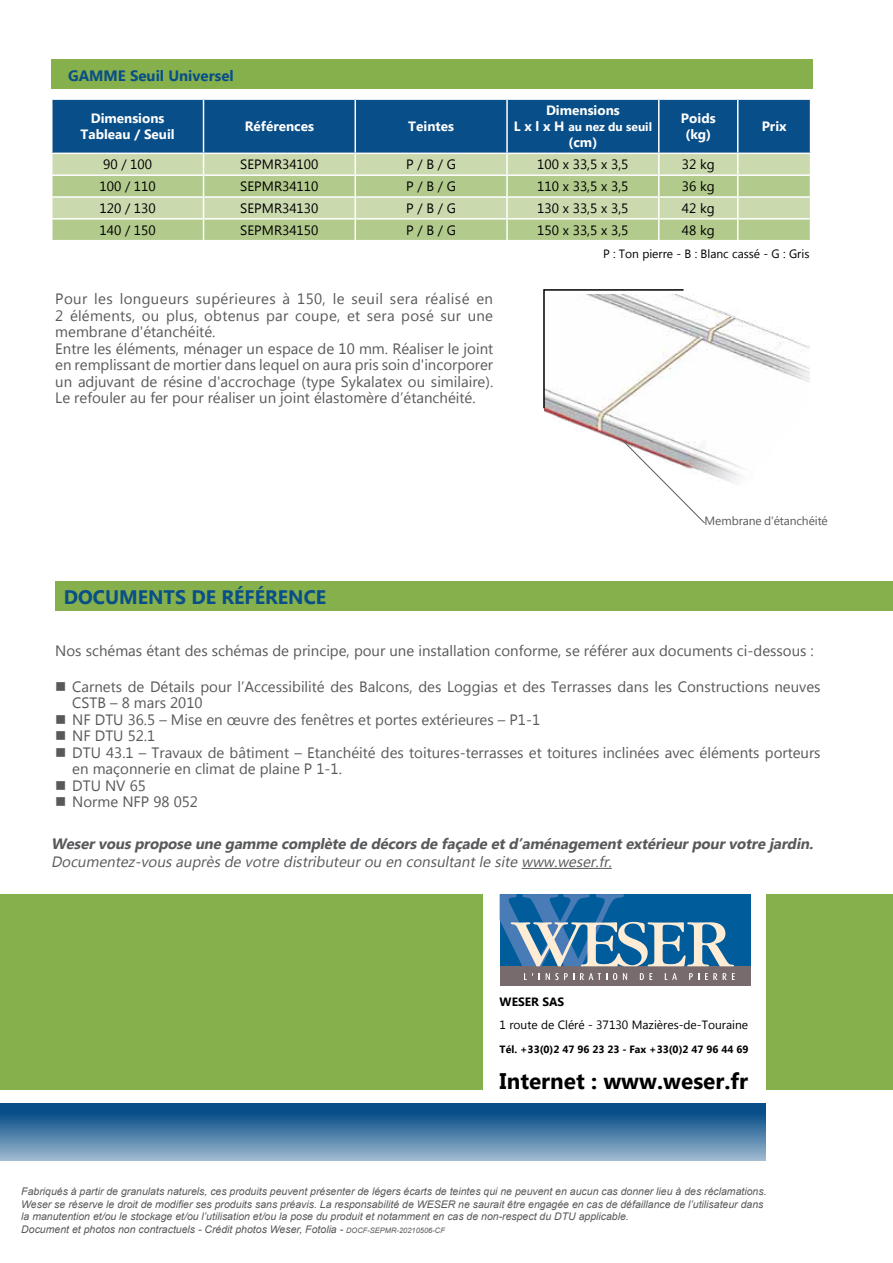
<style>
.page{position:relative;width:893px;height:1263px;background:#fff}
.page>*{position:absolute;margin:0;border:0;box-sizing:border-box;transform-origin:0 0}
.t1{font:700 22.5px "Lao UI";color:#000}
.t2{font:700 19.5px "Lao UI";color:#084e88}
.t3{font:15px/16.5px "Lao UI";color:#58595b}
.t4{font:italic 700 15px "Lao UI";color:#58595b}
.t5{font:italic 15px "Lao UI";color:#58595b}
.t6{font:700 15px "Lao UI";color:#084e88}
.t7{font:13.5px "Lao UI";color:#000}
.t8{font:700 13.5px/16.2px "Lao UI";color:#fff;text-align:center}
.t9{font:12px "Lao UI";color:#000}
.t10{font:12px "Lao UI";letter-spacing:-.01em;color:#58595b}
.t11{font:700 12px "Lao UI";color:#fff}
.t12{font:700 12px "Lao UI";color:#000}
.t13{font:italic 10.5px/12.6px "Arial";color:#58595b}
.t14{font:700 10.5px "Lao UI";color:#000}
.s1{font-size:13.5px}
.s2{font-size:7.5px}
</style>
<div class="page">
<hr style="left:892px;top:330px;width:1px;height:195px;background:#85b04c">
<div style="left:766px;top:894px;width:127px;height:196px;background:#85b04c"></div>
<div style="left:0;top:1103px;width:765px;height:58px;background:linear-gradient(to bottom,#003d7d,#9bb7ce)"></div>
<div style="left:0;top:894px;width:483px;height:196px;background:#85b04c"></div>
<div style="left:500px;top:894px;width:250px;height:92px;background:#005c9a"></div>
<div style="left:500px;top:966px;width:250px;height:20px;background:#776b6d"></div>
<svg style="left:500px;top:894px;width:235px;height:86px"></svg>
<hr style="left:521px;top:868px;width:91px;height:1px;background:#58595b">
<div style="left:51px;top:60px;width:761px;height:29px;background:#85b04c"></div>
<svg style="left:51px;top:99px;width:760px;height:141px;background:#7fa39b"></svg>
<div style="left:55px;top:581px;width:838px;height:30px;background:#85b04c"></div>
<img style="left:544px;top:294px;width:265px;height:189px">
<svg style="left:543px;top:289px;width:142px;height:121px"></svg>
<svg style="left:621px;top:439px;width:85px;height:85px"></svg>
<p class="t6" style="left:68px;top:66px;width:167px">GAMME Seuil Universel</p>
<p class="t8" style="left:80px;top:110px;width:96px">Dimensions<br>Tableau / Seuil</p>
<p class="t8" style="left:245px;top:118px;width:71px">Références</p>
<p class="t8" style="left:408px;top:118px;width:47px">Teintes</p>
<p class="t8" style="left:546px;top:102px;width:75px">Dimensions</p>
<p class="t11" style="left:514px;top:119px;width:140px"><span class="s1">L x l x H</span> au nez du seuil</p>
<p class="t8" style="left:568px;top:134px;width:30px">(cm)</p>
<p class="t8" style="left:681px;top:110px;width:36px">Poids (kg)</p>
<p class="t8" style="left:762px;top:118px;width:26px">Prix</p>
<p class="t7" style="left:103px;top:155px;width:51px">90 / 100</p>
<p class="t7" style="left:240px;top:155px;width:80px">SEPMR34100</p>
<p class="t7" style="left:406px;top:155px;width:51px">P / B / G</p>
<p class="t7" style="left:537px;top:155px;width:93px">100 x 33,5 x 3,5</p>
<p class="t7" style="left:682px;top:155px;width:34px">32 kg</p>
<p class="t7" style="left:99px;top:177px;width:58px">100 / 110</p>
<p class="t7" style="left:240px;top:177px;width:80px">SEPMR34110</p>
<p class="t7" style="left:406px;top:177px;width:51px">P / B / G</p>
<p class="t7" style="left:537px;top:177px;width:93px">110 x 33,5 x 3,5</p>
<p class="t7" style="left:682px;top:177px;width:34px">36 kg</p>
<p class="t7" style="left:99px;top:199px;width:58px">120 / 130</p>
<p class="t7" style="left:240px;top:199px;width:80px">SEPMR34130</p>
<p class="t7" style="left:406px;top:199px;width:51px">P / B / G</p>
<p class="t7" style="left:537px;top:199px;width:93px">130 x 33,5 x 3,5</p>
<p class="t7" style="left:682px;top:199px;width:34px">42 kg</p>
<p class="t7" style="left:99px;top:221px;width:58px">140 / 150</p>
<p class="t7" style="left:240px;top:221px;width:80px">SEPMR34150</p>
<p class="t7" style="left:406px;top:221px;width:51px">P / B / G</p>
<p class="t7" style="left:537px;top:221px;width:93px">150 x 33,5 x 3,5</p>
<p class="t7" style="left:682px;top:221px;width:34px">48 kg</p>
<p class="t3" style="left:55px;top:290px;width:439px">Pour les longueurs supérieures à 150, le seuil sera réalisé en 2 éléments, ou plus, obtenus par coupe, et sera posé sur une membrane d'étanchéité.<br>Entre les éléments, ménager un espace de 10 mm. Réaliser le joint en remplissant de mortier dans lequel on aura pris soin d'incorporer un adjuvant de résine d'accrochage (type Sykalatex ou similaire).<br>Le refouler au fer pour réaliser un joint élastomère d’étanchéité.</p>
<h2 class="t2" style="left:64px;top:583px;width:57px">docume</h2>
<h2 class="t2" style="left:148px;top:583px;width:177px">nts de référence</h2>
<p class="t9" style="left:603px;top:245px;width:208px">P : Ton pierre - B : Blanc cassé - G : Gris</p>
<p class="t10" style="left:705px;top:513px;width:125px">Membrane d'étanchéité</p>
<p class="t3" style="left:55px;top:642px;width:760px">Nos schémas étant des schémas de principe, pour une installation conforme, se référer aux documents ci-dessous :</p>
<p class="t3" style="left:72px;top:678px;width:750px;text-indent:-17px">■ Carnets de Détails pour l’Accessibilité des Balcons, des Loggias et des Terrasses dans les Constructions neuves<br>CSTB – 8 mars 2010</p>
<p class="t3" style="left:55px;top:711px;width:486px">■ NF DTU 36.5 – Mise en œuvre des fenêtres et portes extérieures – P1-1</p>
<p class="t3" style="left:55px;top:727px;width:101px">■ NF DTU 52.1</p>
<p class="t3" style="left:72px;top:744px;width:750px;text-indent:-17px">■ DTU 43.1 – Travaux de bâtiment – Etanchéité des toitures-terrasses et toitures inclinées avec éléments porteurs en maçonnerie en climat de plaine P 1-1.</p>
<p class="t3" style="left:55px;top:777px;width:92px">■ DTU NV 65</p>
<p class="t3" style="left:55px;top:793px;width:144px">■ Norme NFP 98 052</p>
<p class="t4" style="left:51px;top:834px;width:767px">Weservouspropose une gamme complète de décorsde façade etd’aménagementextérieurpourvotre jardin.</p>
<p class="t5" style="left:51px;top:852px;width:566px">Documentez-vous auprès de votre distributeurou en consultantle site www.weser.fr.</p>
<p class="t12" style="left:500px;top:994px;width:66px">WESER SAS</p>
<p class="t9" style="left:500px;top:1017px;width:250px">1 route de Cléré - 37130 Mazières-de-Touraine</p>
<p class="t14" style="left:500px;top:1042px;width:250px">Tél. +33(0)2 47 96 23 23 - Fax +33(0)2 47 96 44 69</p>
<h1 class="t1" style="left:500px;top:1065px;width:250px">Internet : www.weser.fr</h1>
<p class="t13" style="left:21px;top:1185px;width:747px">Fabriqués à partir de granulats naturels, ces produits peuvent présenter de légers écarts de teintes qui ne peuvent en aucun cas donner lieu à des réclamations.<br>Weser se réserve le droit de modifier ses produits sans préavis. La responsabilité de WESER ne saurait être engagée en cas de défaillance de l’utilisateur dans la manutention et/ou le stockage et/ou l’utilisation et/ou la pose du produit et notamment en cas de non-respect du DTU applicable.<br>Document et photos non contractuels - Crédit photos Weser, Fotolia - <span class="s2">DOCF-SEPMR-20210506-CF</span></p>
</div>
